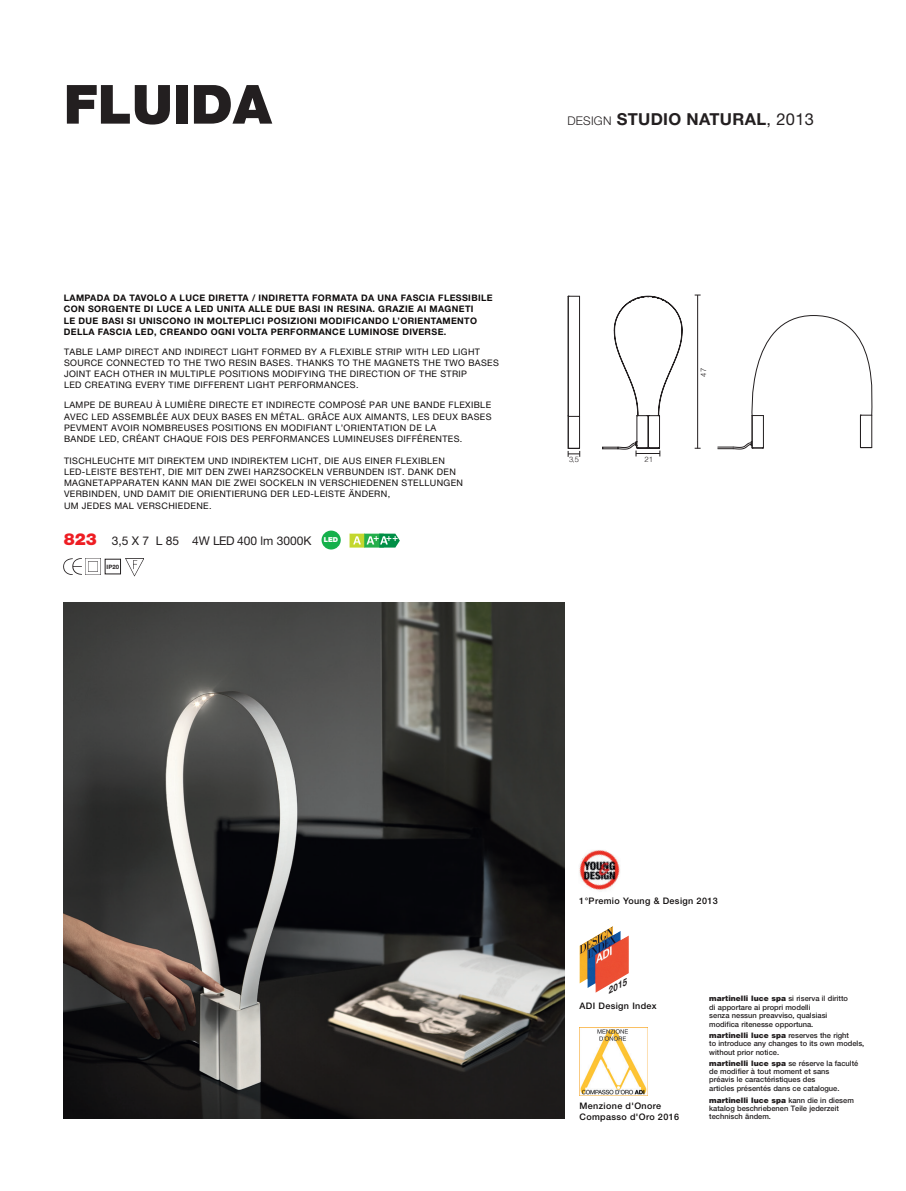
<style>
.page{position:relative;width:906px;height:1191px;background:#fff}
.page>*{position:absolute;margin:0;border:0;box-sizing:border-box;transform-origin:0 0}
.t1{font:900 54px "Helvetica Neue LT Std";color:#231f20}
.t2{font:700 16.5px "Helvetica Neue LT Std";letter-spacing:.02em;color:#231f20}
.Stile_di_paragrafo_1{font:12px "Helvetica Neue LT Std";color:#231f20}
.t3{font:9px/11.2px "Helvetica Neue LT Std";letter-spacing:.04em;color:#0f0c0c}
.t4{font:700 9px "Helvetica Neue LT Std";letter-spacing:.04em;color:#0f0c0c}
.Stile_di_paragrafo_1-2{font:500 9px "Helvetica Neue LT Std";letter-spacing:.04em;color:#0f0c0c}
.t5{font:italic 700 8.7px "Helvetica Neue LT Std";color:#231f20}
.Normale{font:500 7.5px "Helvetica Neue LT Std";color:#231f20}
.Normale-2{font:900 7.5px "Helvetica LT Std";color:#231f20}
.t6{font:300 7.5px "Helvetica";color:#231f20}
.t7{font:900 6.75px "Helvetica Neue LT Std";color:#fff}
.Normale-3{font:700 6px "Helvetica Neue LT Std";color:#231f20}
.s1{font-weight:900;font-size:16.5px;color:#ee1d23}
.s2{font-weight:300;font-size:12px}
.s3{font-weight:400}
.s4{font-family:"Helvetica LT Std";font-weight:900}
.s5{font-family:"Helvetica Neue LT Std";font-weight:500}
</style>
<div class="page">
<img style="left:64px;top:603px;width:501px;height:515px">
<svg style="left:718px;top:315px;width:155px;height:134px"></svg>
<hr style="left:697px;top:295px;width:1px;height:153px;background:#231f20">
<svg style="left:602px;top:296px;width:80px;height:160px"></svg>
<hr style="left:579px;top:416px;width:1px;height:32px;background:#231f20">
<hr style="left:568px;top:416px;width:1px;height:32px;background:#231f20">
<svg style="left:569px;top:415px;width:10px;height:2px"></svg>
<hr style="left:579px;top:296px;width:1px;height:120px;background:#231f20">
<hr style="left:568px;top:296px;width:1px;height:120px;background:#231f20">
<svg style="left:568px;top:448px;width:12px;height:9px"></svg>
<img style="left:64px;top:559px;width:17px;height:16px">
<div style="left:105px;top:559px;width:16px;height:15px;border:1px solid #231f20"></div>
<img style="left:125px;top:559px;width:19px;height:17px">
<img style="left:85px;top:559px;width:16px;height:15px">
<div style="left:321px;top:530px;width:20px;height:19px;background:#15b04b;border-radius:50%"></div>
<svg style="left:350px;top:533px;width:50px;height:14px"></svg>
<img style="left:579px;top:926px;width:50px;height:66px">
<svg style="left:609px;top:976px;width:20px;height:16px"></svg>
<img style="left:579px;top:850px;width:41px;height:41px">
<img style="left:579px;top:1027px;width:69px;height:68px">
<p class="t1" style="left:64px;top:72px;width:210px">FLUIDA</p>
<p class="t4" style="left:64px;top:292px;width:430px">LAMPADA DA TAVOLO A LUCE DIRETTA / INDIRETTA FORMATA DA UNA FASCIA FLESSIBILE</p>
<p class="t4" style="left:64px;top:304px;width:411px">CON SORGENTE DI LUCE A LED UNITA ALLE DUE BASI IN RESINA. GRAZIE AI MAGNETI</p>
<p class="t4" style="left:64px;top:315px;width:415px">LE DUE BASI SI UNISCONO IN MOLTEPLICI POSIZIONI MODIFICANDO L’ORIENTAMENTO</p>
<p class="t4" style="left:64px;top:326px;width:384px">DELLA FASCIA LED, CREANDO OGNI VOLTA PERFORMANCE LUMINOSE DIVERSE.</p>
<p class="t3" style="left:64px;top:345px;width:436px">TABLE LAMP DIRECT AND INDIRECT LIGHT FORMED BY A FLEXIBLE STRIP WITH LED LIGHT<br>SOURCE CONNECTED TO THE TWO RESIN BASES. THANKS TO THE MAGNETS THE TWO BASES</p>
<p class="t3" style="left:64px;top:368px;width:404px">JOINT EACH OTHER IN MULTIPLE POSITIONS MODIFYING THE DIRECTION OF THE STRIP</p>
<p class="t3" style="left:64px;top:379px;width:296px">LED CREATING EVERY TIME DIFFERENT LIGHT PERFORMANCES.</p>
<p class="t3" style="left:64px;top:399px;width:429px">LAMPE DE BUREAU À LUMIÈRE DIRECTE ET INDIRECTE COMPOSÉ PAR UNE BANDE FLEXIBLE<br>AVEC LED ASSEMBLÉE AUX DEUX BASES EN MÉTAL. GRÂCE AUX AIMANTS, LES DEUX BASES</p>
<p class="t3" style="left:64px;top:422px;width:374px">PEVMENT AVOIR NOMBREUSES POSITIONS EN MODIFIANT L’ORIENTATION DE LA</p>
<p class="t3" style="left:64px;top:433px;width:400px">BANDE LED, CRÉANT CHAQUE FOIS DES PERFORMANCES LUMINEUSES DIFFÉRENTES.</p>
<p class="t3" style="left:64px;top:455px;width:382px">TISCHLEUCHTE MIT DIREKTEM UND INDIREKTEM LICHT, DIE AUS EINER FLEXIBLEN</p>
<p class="t3" style="left:64px;top:466px;width:393px">LED-LEISTE BESTEHT, DIE MIT DEN ZWEI HARZSOCKELN VERBUNDEN IST. DANK DEN</p>
<p class="t3" style="left:64px;top:477px;width:400px">MAGNETAPPARATEN KANN MAN DIE ZWEI SOCKELN IN VERSCHIEDENEN STELLUNGEN</p>
<p class="t3" style="left:64px;top:488px;width:328px">VERBINDEN, UND DAMIT DIE ORIENTIERUNG DER LED-LEISTE ÄNDERN,</p>
<p class="t3" style="left:64px;top:500px;width:149px">UM JEDES MAL VERSCHIEDENE.</p>
<p class="Stile_di_paragrafo_1" style="left:64px;top:533px;width:249px"><span class="s1">823</span> 3,5 X 7 L 85 4W LED 400 lm 3000K</p>
<p class="Normale-3" style="left:107px;top:563px;width:14px">IP20</p>
<p class="t7" style="left:324px;top:536px;width:16px">LED</p>
<p class="t2" style="left:567px;top:109px;width:248px"><span class="s2">DESIGN</span> STUDIO NATURAL<span class="s3">, 2013</span></p>
<p class="t6" style="left:569px;top:454px;width:11px">3,5</p>
<p class="t6" style="left:644px;top:454px;width:10px">21</p>
<p class="t6" style="left:699px;top:377px;width:10px;rotate:-90deg">47</p>
<p class="Stile_di_paragrafo_1-2" style="left:579px;top:896px;width:140px">1°Premio Young &amp; Design 2013</p>
<p class="t5" style="left:605px;top:986px;width:22px;rotate:-28deg">2015</p>
<p class="Stile_di_paragrafo_1-2" style="left:579px;top:1000px;width:79px">ADI Design Index</p>
<p class="Stile_di_paragrafo_1-2" style="left:579px;top:1100px;width:83px">Menzione d'Onore</p>
<p class="Stile_di_paragrafo_1-2" style="left:579px;top:1111px;width:101px">Compasso d'Oro 2016</p>
<p class="Normale" style="left:709px;top:994px;width:140px"><span class="s4">martinelli luce spa</span> si riserva il diritto</p>
<p class="Normale" style="left:709px;top:1002px;width:103px">di apportare ai propri modelli</p>
<p class="Normale" style="left:709px;top:1010px;width:120px">senza nessun preavviso, qualsiasi</p>
<p class="Normale" style="left:709px;top:1019px;width:106px">modifica ritenesse opportuna.</p>
<p class="Normale-2" style="left:709px;top:1030px;width:141px">martinelli luce spa <span class="s5">reserves the right</span></p>
<p class="Normale" style="left:709px;top:1039px;width:157px">to introduce any changes to its own models,</p>
<p class="Normale" style="left:709px;top:1047px;width:71px">without prior notice.</p>
<p class="Normale" style="left:709px;top:1058px;width:151px"><span class="s4">martinelli luce spa</span> se réserve la faculté</p>
<p class="Normale" style="left:709px;top:1066px;width:122px">de modifier à tout moment et sans</p>
<p class="Normale" style="left:709px;top:1075px;width:108px">préavis le caractéristiques des</p>
<p class="Normale" style="left:709px;top:1084px;width:132px">articles présentés dans ce catalogue.</p>
<p class="Normale-2" style="left:709px;top:1095px;width:146px">martinelli luce spa <span class="s5">kann die in diesem</span></p>
<p class="Normale" style="left:709px;top:1103px;width:131px">katalog beschriebenen Teile jederzeit</p>
<p class="Normale" style="left:709px;top:1111px;width:63px">technisch ändem.</p>
</div>
